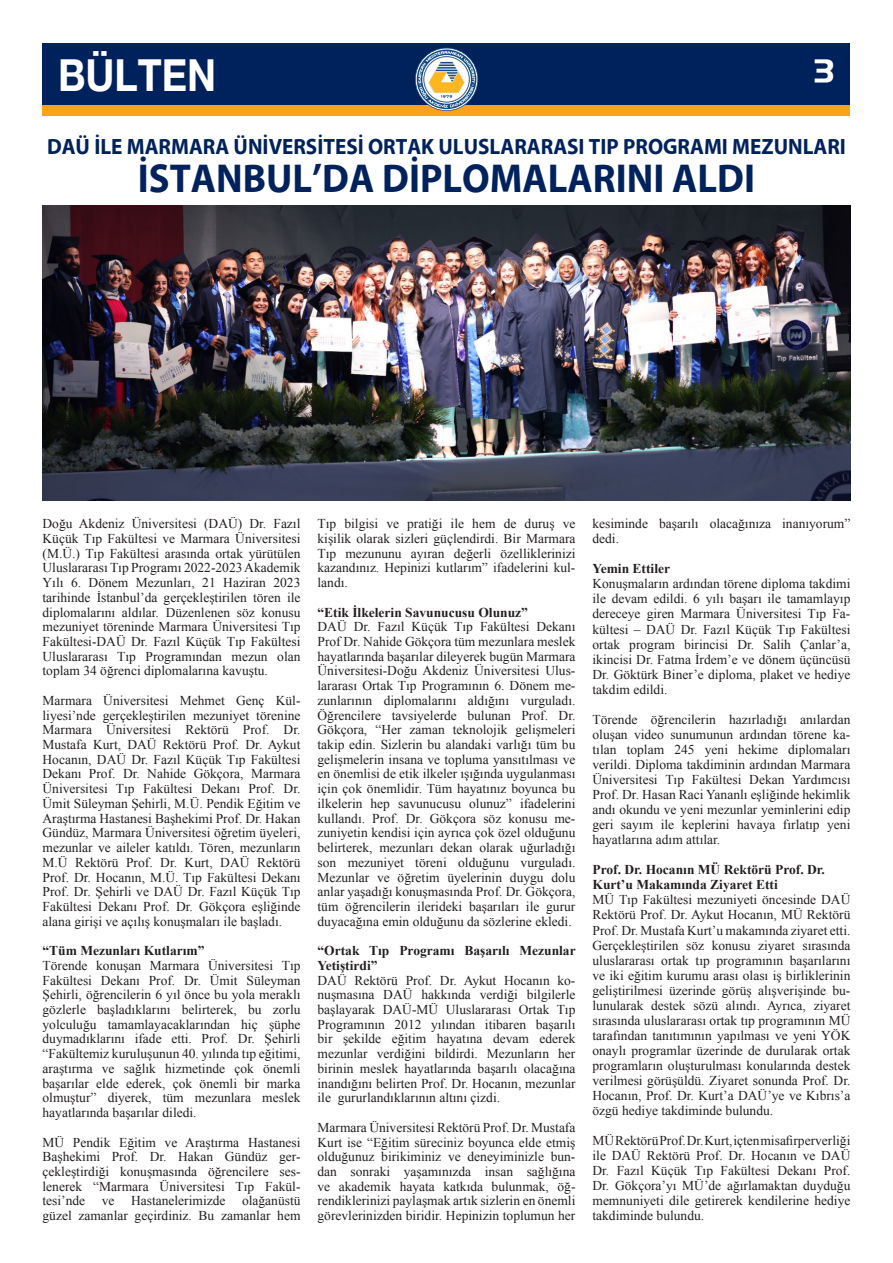
<style>
.page{position:relative;width:893px;height:1263px;background:#fff}
.page>*{position:absolute;margin:0;border:0;box-sizing:border-box;transform-origin:0 0}
.t1{font:700 44.1px "Helvetica Neue EMU";color:#fff;scale:.89 1}
.t2{font:700 40.65px "Myriad EMU";color:#00225c;scale:.95 1}
.t3{font:31.5px "Handel EMU";color:#fff}
.t4{font:700 22.35px "Myriad EMU";color:#00225c;scale:.95 1}
.t5{font:13.5px/14.7px "Times New Roman";color:#231f20;text-align:justify}
.t6{font:700 13.5px/14.7px "Times New Roman";color:#231f20}
</style>
<div class="page">
<div style="left:43px;top:43px;width:807px;height:72px;background:#f9a31b"></div>
<div style="left:43px;top:43px;width:807px;height:61px;background:#00225c"></div>
<svg style="left:415px;top:48px;width:63px;height:63px"></svg>
<img style="left:43px;top:205px;width:807px;height:296px">
<p class="t1" style="left:58px;top:48px;width:179px">BÜLTEN</p>
<p class="t3" style="left:814px;top:52px;width:21px">3</p>
<p class="t4" style="left:47px;top:134px;width:842px">DAÜ İLE MARMARA ÜNİVERSİTESİ ORTAK ULUSLARARASI TIP PROGRAMI MEZUNLARI</p>
<p class="t2" style="left:138px;top:156px;width:651px">İSTANBUL’DA DİPLOMALARINI ALDI</p>
<p class="t5" style="left:43px;top:516px;width:259px">Doğu Akdeniz Üniversitesi (DAÜ) Dr. Fazıl Küçük Tıp Fakültesi ve Marmara Üniversitesi (M.Ü.) Tıp Fakültesi arasında ortak yürütülen Uluslararası Tıp Programı 2022-2023 Akademik Yılı 6. Dönem Mezunları, 21 Haziran 2023 tarihinde İstanbul’da gerçekleştirilen tören ile diplomalarını aldılar. Düzenlenen söz konusu mezuniyet töreninde Marmara Üniversitesi Tıp Fakültesi-DAÜ Dr. Fazıl Küçük Tıp Fakültesi Uluslararası Tıp Programından mezun olan toplam 34 öğrenci diplomalarına kavuştu.</p>
<p class="t5" style="left:43px;top:693px;width:259px">Marmara Üniversitesi Mehmet Genç Kül&shy;liyesi’nde gerçekleştirilen mezuniyet törenine Marmara Üniversitesi Rektörü Prof. Dr.<br>Mustafa Kurt, DAÜ Rektörü Prof. Dr. Aykut Hocanın, DAÜ Dr. Fazıl Küçük Tıp Fakültesi Dekanı Prof. Dr. Nahide Gökçora, Marmara Üniversitesi Tıp Fakültesi Dekanı Prof. Dr.<br>Ümit Süleyman Şehirli, M.Ü. Pendik Eğitim ve Araştırma Hastanesi Başhekimi Prof. Dr. Hakan Gündüz, Marmara Üniversitesi öğretim üyeleri, mezunlar ve aileler katıldı. Tören, mezunların M.Ü Rektörü Prof. Dr. Kurt, DAÜ Rektörü Prof. Dr. Hocanın, M.Ü. Tıp Fakültesi Dekanı Prof. Dr. Şehirli ve DAÜ Dr. Fazıl Küçük Tıp Fakültesi Dekanı Prof. Dr. Gökçora eşliğinde alana girişi ve açılış konuşmaları ile başladı.</p>
<p class="t6" style="left:43px;top:943px;width:164px">“Tüm Mezunları Kutlarım”</p>
<p class="t5" style="left:43px;top:958px;width:259px">Törende konuşan Marmara Üniversitesi Tıp Fakültesi Dekanı Prof. Dr. Ümit Süleyman Şehirli, öğrencilerin 6 yıl önce bu yola meraklı gözlerle başladıklarını belirterek, bu zorlu yolculuğu tamamlayacaklarından hiç şüphe duymadıklarını ifade etti. Prof. Dr. Şehirli “Fakültemiz kuruluşunun 40. yılında tıp eğitimi, araştırma ve sağlık hizmetinde çok önemli başarılar elde ederek, çok önemli bir marka olmuştur” diyerek, tüm mezunlara meslek hayatlarında başarılar diledi.</p>
<p class="t5" style="left:43px;top:1134px;width:259px">MÜ Pendik Eğitim ve Araştırma Hastanesi Başhekimi Prof. Dr. Hakan Gündüz ger&shy;çekleştirdiği konuşmasında öğrencilere ses&shy;lenerek “Marmara Üniversitesi Tıp Fakül&shy;tesi’nde ve Hastanelerimizde olağanüstü güzel zamanlar geçirdiniz. Bu zamanlar hem</p>
<p class="t5" style="left:317px;top:516px;width:259px">Tıp bilgisi ve pratiği ile hem de duruş ve kişilik olarak sizleri güçlendirdi. Bir Marmara Tıp mezununu ayıran değerli özelliklerinizi kazandınız. Hepinizi kutlarım” ifadelerini kul&shy;landı.</p>
<p class="t6" style="left:317px;top:604px;width:212px">“Etik İlkelerin Savunucusu Olunuz”</p>
<p class="t5" style="left:317px;top:619px;width:259px">DAÜ Dr. Fazıl Küçük Tıp Fakültesi Dekanı Prof Dr. Nahide Gökçora tüm mezunlara meslek hayatlarında başarılar dileyerek bugün Marmara Üniversitesi-Doğu Akdeniz Üniversitesi Ulus&shy;lararası Ortak Tıp Programının 6. Dönem me&shy;zunlarının diplomalarını aldığını vurguladı.<br>Öğrencilere tavsiyelerde bulunan Prof. Dr.<br>Gökçora, “Her zaman teknolojik gelişmeleri takip edin. Sizlerin bu alandaki varlığı tüm bu gelişmelerin insana ve topluma yansıtılması ve en önemlisi de etik ilkeler ışığında uygulanması için çok önemlidir. Tüm hayatınız boyunca bu ilkelerin hep savunucusu olunuz” ifadelerini kullandı. Prof. Dr. Gökçora söz konusu me&shy;zuniyetin kendisi için ayrıca çok özel olduğunu belirterek, mezunları dekan olarak uğurladığı son mezuniyet töreni olduğunu vurguladı.<br>Mezunlar ve öğretim üyelerinin duygu dolu anlar yaşadığı konuşmasında Prof. Dr. Gökçora, tüm öğrencilerin ilerideki başarıları ile gurur duyacağına emin olduğunu da sözlerine ekledi.</p>
<p class="t6" style="left:317px;top:943px;width:260px">“Ortak Tıp Programı Başarılı Mezunlar<br>Yetiştirdi”</p>
<p class="t5" style="left:317px;top:972px;width:259px">DAÜ Rektörü Prof. Dr. Aykut Hocanın ko&shy;nuşmasına DAÜ hakkında verdiği bilgilerle başlayarak DAÜ-MÜ Uluslararası Ortak Tıp Programının 2012 yılından itibaren başarılı bir şekilde eğitim hayatına devam ederek mezunlar verdiğini bildirdi. Mezunların her birinin meslek hayatlarında başarılı olacağına inandığını belirten Prof. Dr. Hocanın, mezunlar ile gururlandıklarının altını çizdi.</p>
<p class="t5" style="left:317px;top:1120px;width:259px">Marmara Üniversitesi Rektörü Prof. Dr. Mustafa Kurt ise “Eğitim süreciniz boyunca elde etmiş olduğunuz birikiminiz ve deneyiminizle bun&shy;dan sonraki yaşamınızda insan sağlığına ve akademik hayata katkıda bulunmak, öğ&shy;rendiklerinizi paylaşmak artık sizlerin en önemli görevlerinizden biridir. Hepinizin toplumun her</p>
<p class="t5" style="left:592px;top:516px;width:259px">kesiminde başarılı olacağınıza inanıyorum” dedi.</p>
<p class="t6" style="left:592px;top:561px;width:79px">Yemin Ettiler</p>
<p class="t5" style="left:592px;top:576px;width:259px">Konuşmaların ardından törene diploma takdimi ile devam edildi. 6 yılı başarı ile tamamlayıp dereceye giren Marmara Üniversitesi Tıp Fa&shy;kültesi – DAÜ Dr. Fazıl Küçük Tıp Fakültesi ortak program birincisi Dr. Salih Çanlar’a, ikincisi Dr. Fatma İrdem’e ve dönem üçüncüsü Dr. Göktürk Biner’e diploma, plaket ve hediye takdim edildi.</p>
<p class="t5" style="left:592px;top:712px;width:259px">Törende öğrencilerin hazırladığı anılardan oluşan video sunumunun ardından törene ka&shy;tılan toplam 245 yeni hekime diplomaları verildi. Diploma takdiminin ardından Marmara Üniversitesi Tıp Fakültesi Dekan Yardımcısı Prof. Dr. Hasan Raci Yananlı eşliğinde hekimlik andı okundu ve yeni mezunlar yeminlerini edip geri sayım ile keplerini havaya fırlatıp yeni hayatlarına adım attılar.</p>
<p class="t6" style="left:592px;top:862px;width:234px">Prof. Dr. Hocanın MÜ Rektörü Prof. Dr.<br>Kurt’u Makamında Ziyaret Etti</p>
<p class="t5" style="left:592px;top:892px;width:259px">MÜ Tıp Fakültesi mezuniyeti öncesinde DAÜ Rektörü Prof. Dr. Aykut Hocanın, MÜ Rektörü Prof. Dr. Mustafa Kurt’u makamında ziyaret etti.<br>Gerçekleştirilen söz konusu ziyaret sırasında uluslararası ortak tıp programının başarılarını ve iki eğitim kurumu arası olası iş birliklerinin geliştirilmesi üzerinde görüş alışverişinde bu&shy;lunularak destek sözü alındı. Ayrıca, ziyaret sırasında uluslararası ortak tıp programının MÜ tarafından tanıtımının yapılması ve yeni YÖK onaylı programlar üzerinde de durularak ortak programların oluşturulması konularında destek verilmesi görüşüldü. Ziyaret sonunda Prof. Dr.<br>Hocanın, Prof. Dr. Kurt’a DAÜ’ye ve Kıbrıs’a özgü hediye takdiminde bulundu.</p>
<p class="t5" style="left:592px;top:1133px;width:259px">MÜ Rektörü Prof. Dr. Kurt, içten misafirperverliği ile DAÜ Rektörü Prof. Dr. Hocanın ve DAÜ Dr. Fazıl Küçük Tıp Fakültesi Dekanı Prof.<br>Dr. Gökçora’yı MÜ’de ağırlamaktan duyduğu memnuniyeti dile getirerek kendilerine hediye takdiminde bulundu.</p>
</div>
